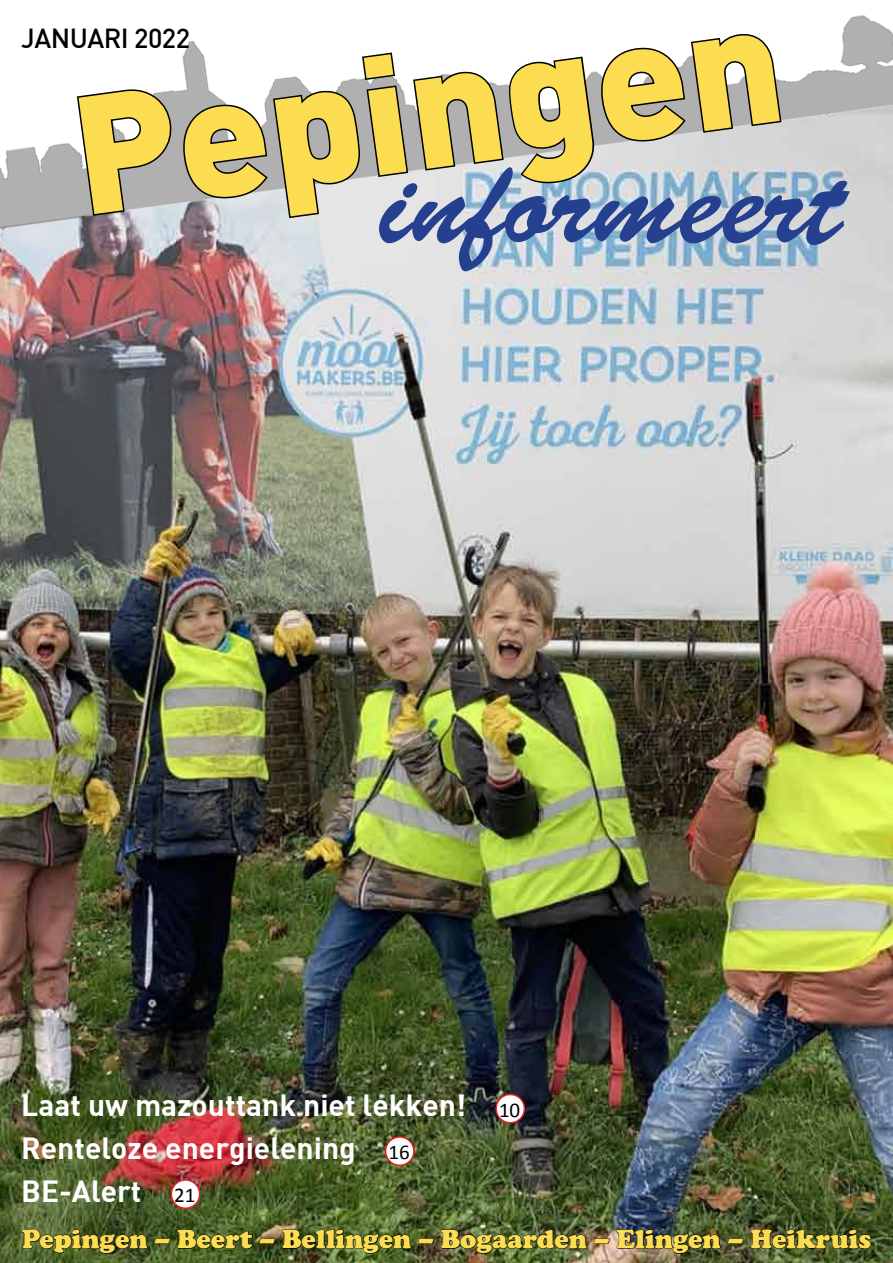
<style>
.page{position:relative;width:893px;height:1263px;background:#fff}
.page>*{position:absolute;margin:0;border:0;box-sizing:border-box;transform-origin:0 0}
.t1{font:900 165px "DI Nblack";color:#fcdc51}
.t2{font:120px "Brush Script Std";color:#25408f}
.t3{font:700 30px/42.8px "DI Nbold";color:#fff}
.t4{font:900 27px "Cooper";color:#fcdc51}
.t5{font:500 27px "DI Nmedium";letter-spacing:-.02em;color:#000}
.t6{font:21px "Calibri";color:#000}
</style>
<div class="page">
<img style="left:0;top:248px;width:893px;height:1015px">
<svg style="left:21px;top:1201px;width:127px;height:62px;background:#48592c"></svg>
<svg style="left:154px;top:1237px;width:17px;height:7px"></svg>
<svg style="left:177px;top:1229px;width:76px;height:23px;background:#3b4e20"></svg>
<svg style="left:259px;top:1237px;width:17px;height:7px"></svg>
<svg style="left:282px;top:1201px;width:130px;height:62px;background:#4d5f2d"></svg>
<svg style="left:418px;top:1237px;width:16px;height:7px"></svg>
<img style="left:440px;top:1201px;width:147px;height:62px">
<svg style="left:593px;top:1237px;width:17px;height:7px"></svg>
<img style="left:616px;top:1201px;width:105px;height:62px">
<svg style="left:727px;top:1237px;width:17px;height:7px"></svg>
<svg style="left:750px;top:1178px;width:121px;height:76px;background:#434f26"></svg>
<img style="left:0;top:15px;width:893px;height:233px">
<svg style="left:75px;top:90px;width:98px;height:127px"></svg>
<svg style="left:181px;top:32px;width:602px;height:188px"></svg>
<div style="left:386px;top:1137px;width:28px;height:28px;background:#fff;border-radius:50%"></div>
<div style="left:385px;top:1136px;width:30px;height:30px;border:2px solid #ed1d24;border-radius:50%"></div>
<div style="left:171px;top:1180px;width:29px;height:28px;background:#fff;border-radius:50%"></div>
<div style="left:171px;top:1179px;width:29px;height:30px;border:2px solid #ed1d24;border-radius:50%"></div>
<div style="left:496px;top:1094px;width:28px;height:29px;background:#fff;border-radius:50%"></div>
<div style="left:495px;top:1094px;width:30px;height:29px;border:2px solid #ed1d24;border-radius:50%"></div>
<p class="t5" style="left:21px;top:21px;width:170px">JANUARI 2022</p>
<h1 class="t1" style="left:59px;top:49px;width:714px;rotate:-8deg">Pepingen</h1>
<h2 class="t2" style="left:381px;top:136px;width:464px">informeert</h2>
<p class="t3" style="left:21px;top:1083px;width:447px">Laat uw mazouttank niet lekken!<br>Renteloze energielening<br>BE-Alert</p>
<p class="t6" style="left:388px;top:1139px;width:23px">16</p>
<p class="t6" style="left:174px;top:1182px;width:23px">21</p>
<p class="t6" style="left:499px;top:1096px;width:23px">10</p>
<p class="t4" style="left:22px;top:1223px;width:851px">Pepingen – Beert – Bellingen – Bogaarden – Elingen – Heikruis</p>
</div>
